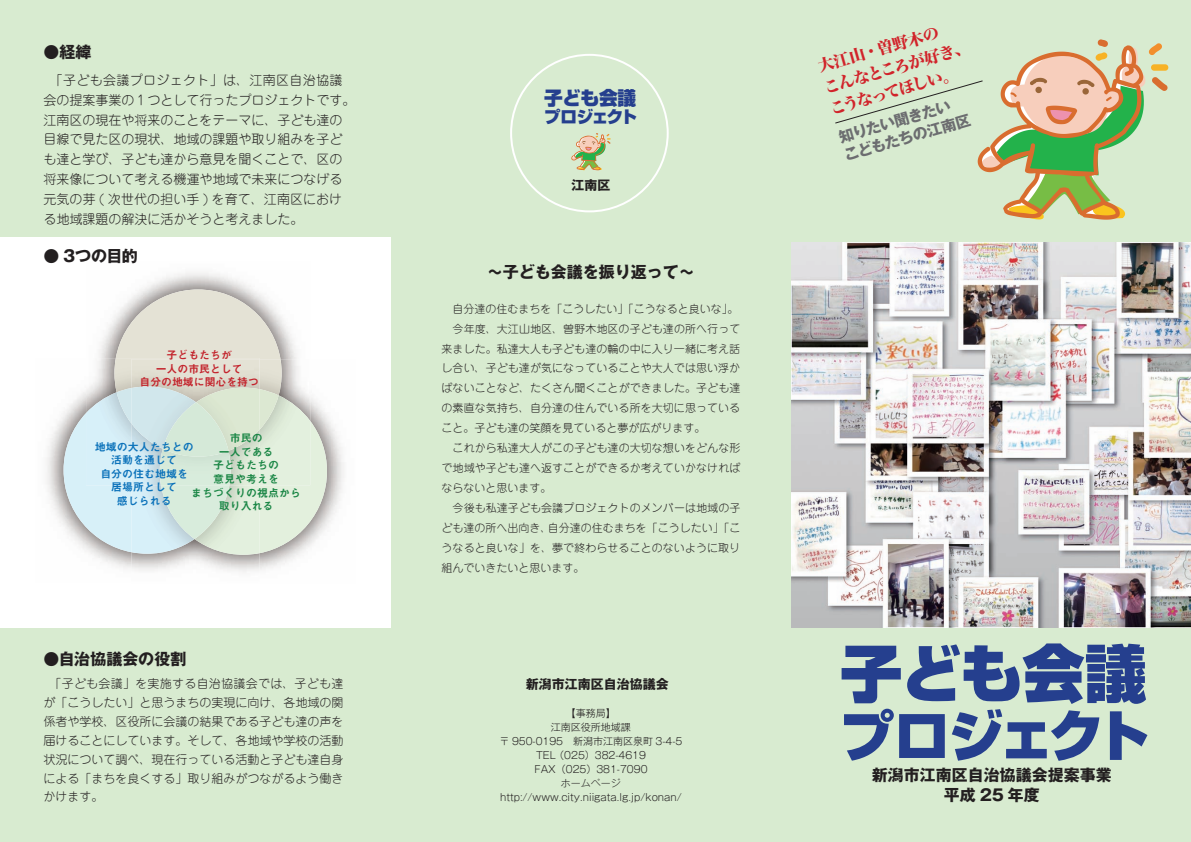
<style>
.page{position:relative;width:1191px;height:842px;background:#fff}
.page>*{position:absolute;margin:0;border:0;box-sizing:border-box;transform-origin:0 0}
.t1{font:900 62.2px "Shin Go Pro";letter-spacing:-.015em;color:#253f8e}
.t2{font:900 55.3px "Shin Go Pro";letter-spacing:-.09em;color:#253f8e}
.t3{font:900 18.6px "Shin Go Pro";letter-spacing:-.015em;color:#253f8e}
.t4{font:900 16.6px "Shin Go Pro";letter-spacing:-.09em;color:#253f8e}
.t5{font:700 16px/20px "Gothic MB101";color:#231f20;text-align:center}
.t6{font:16px/22px "Hira Min Std W8";color:#d1232a}
.t7{font:700 15px/19px "Gothic MB101";color:#6c6d70}
.t8{font:300 13px/20px "Jun 101 Pro";color:#231f20}
.t9{font:700 13px "Gothic MB101";color:#231f20}
.t10{font:300 12px/19px "Jun 101 Pro";color:#231f20;text-align:justify}
.t11{font:300 11px/20px "Jun 101 Pro";letter-spacing:.005em;color:#231f20}
.t12{font:11px/13.5px "Midashi Go Pro MB31";color:#1a8645;text-align:center}
.t13{font:11px/13.5px "Midashi Go Pro MB31";color:#0b72ba;text-align:center}
.t14{font:11px/13.5px "Midashi Go Pro MB31";color:#c3242d;text-align:center}
.t15{font:300 10px/14px "Gothic MB101";color:#231f20;text-align:center}
</style>
<div class="page">
<div style="left:391px;top:0;width:800px;height:637px;background:#d8ebd0"></div>
<div style="left:0;top:628px;width:1191px;height:214px;background:#d8ebd0"></div>
<div style="left:0;top:0;width:391px;height:236px;background:#d8ebd0"></div>
<img style="left:99px;top:272px;width:198px;height:86px">
<svg style="left:116px;top:289px;width:164px;height:69px;background:#dfddd3"></svg>
<img style="left:46px;top:358px;width:298px;height:215px">
<img style="left:86px;top:358px;width:28px;height:30px">
<img style="left:114px;top:358px;width:145px;height:30px">
<svg style="left:64px;top:388px;width:67px;height:164px;background:#d4e6ec"></svg>
<img style="left:282px;top:359px;width:28px;height:30px">
<img style="left:259px;top:359px;width:23px;height:30px">
<img style="left:131px;top:359px;width:128px;height:29px">
<img style="left:131px;top:485px;width:128px;height:70px">
<img style="left:131px;top:449px;width:29px;height:36px">
<img style="left:131px;top:386px;width:65px;height:63px">
<svg style="left:259px;top:389px;width:68px;height:164px;background:#dee7d8"></svg>
<img style="left:231px;top:451px;width:28px;height:34px">
<img style="left:196px;top:388px;width:63px;height:63px">
<svg style="left:161px;top:485px;width:68px;height:54px;background:#d4e7db"></svg>
<div style="left:160px;top:449px;width:71px;height:36px;background:#d8ebdb"></div>
<svg style="left:163px;top:402px;width:65px;height:55px;background:#d4e6d8"></svg>
<svg style="left:835px;top:39px;width:333px;height:181px"></svg>
<img style="left:791px;top:242px;width:400px;height:386px">
<svg style="left:571px;top:133px;width:39px;height:37px"></svg>
<h3 class="t5" style="left:43px;top:40px;width:49px">●経緯</h3>
<p class="t8" style="left:43px;top:68px;width:313px">　「子ども会議プロジェクト」は、江南区自治協議会の提案事業の１つとして行ったプロジェクトです。江南区の現在や将来のことをテーマに、子ども達の目線で見た区の現状、地域の課題や取り組みを子ども達と学び、子ども達から意見を聞くことで、区の将来像について考える機運や地域で未来につなげる元気の芽 ( 次世代の担い手 ) を育て、江南区における地域課題の解決に活かそうと考えました。</p>
<h3 class="t5" style="left:43px;top:245px;width:96px">● 3つの目的</h3>
<p class="t14" style="left:139px;top:347px;width:121px">子どもたちが<br>一人の市民として<br>自分の地域に関心を持つ</p>
<p class="t12" style="left:191px;top:430px;width:111px">市民の<br>一人である<br>子どもたちの<br>意見や考えを<br>まちづくりの視点から取り入れる</p>
<p class="t13" style="left:95px;top:438px;width:100px">地域の大人たちとの活動を通じて<br>自分の住む地域を居場所として<br>感じられる</p>
<h3 class="t5" style="left:43px;top:647px;width:145px">●自治協議会の役割</h3>
<p class="t10" style="left:43px;top:672px;width:301px">　「子ども会議」を実施する自治協議会では、子ども達が「こうしたい」と思うまちの実現に向け、各地域の関係者や学校、区役所に会議の結果である子ども達の声を届けることにしています。そして、各地域や学校の活動状況について調べ、現在行っている活動と子ども達自身による「まちを良くする」取り組みがつながるよう働きかけます。</p>
<h3 class="t3" style="left:544px;top:83px;width:93px">子ども会議</h3>
<h3 class="t4" style="left:544px;top:104px;width:94px">プロジェクト</h3>
<p class="t9" style="left:571px;top:176px;width:40px">江南区</p>
<h3 class="t5" style="left:487px;top:261px;width:209px">～子ども会議を振り返って～</h3>
<p class="t11" style="left:441px;top:297px;width:300px">　自分達の住むまちを「こうしたい」「こうなると良いな」。　今年度、大江山地区、曽野木地区の子ども達の所へ行って来ました。私達大人も子ども達の輪の中に入り一緒に考え話し合い、子ども達が気になっていることや大人では思い浮かばないことなど、たくさん聞くことができました。子ども達の素直な気持ち、自分達の住んでいる所を大切に思っていること。子ども達の笑顔を見ていると夢が広がります。<br>　これから私達大人がこの子ども達の大切な想いをどんな形で地域や子ども達へ返すことができるか考えていかなければならないと思います。<br>　今後も私達子ども会議プロジェクトのメンバーは地域の子ども達の所へ出向き、自分達の住むまちを「こうしたい」「こうなると良いな」を、夢で終わらせることのないように取り組んでいきたいと思います。</p>
<p class="t9" style="left:526px;top:675px;width:144px">新潟市江南区自治協議会</p>
<p class="t15" style="left:499px;top:705px;width:184px">【事務局】<br>江南区役所地域課<br>〒 950-0195　新潟市江南区泉町 3-4-5<br>TEL （025）382-4619<br>FAX（025）381-7090<br>ホームページhttp://www.city.niigata.lg.jp/konan/</p>
<h3 class="t6" style="left:815px;top:57px;width:152px;rotate:-16deg">大江山・曽野木の<br>こんなところが好き、こうなってほしい。</h3>
<h3 class="t7" style="left:836px;top:127px;width:132px;rotate:-16deg">知りたい聞きたい　こどもたちの江南区</h3>
<h1 class="t1" style="left:840px;top:624px;width:308px">子ども会議</h1>
<h2 class="t2" style="left:839px;top:692px;width:311px">プロジェクト</h2>
<h3 class="t5" style="left:872px;top:763px;width:241px">新潟市江南区自治協議会提案事業平成 25 年度</h3>
</div>
